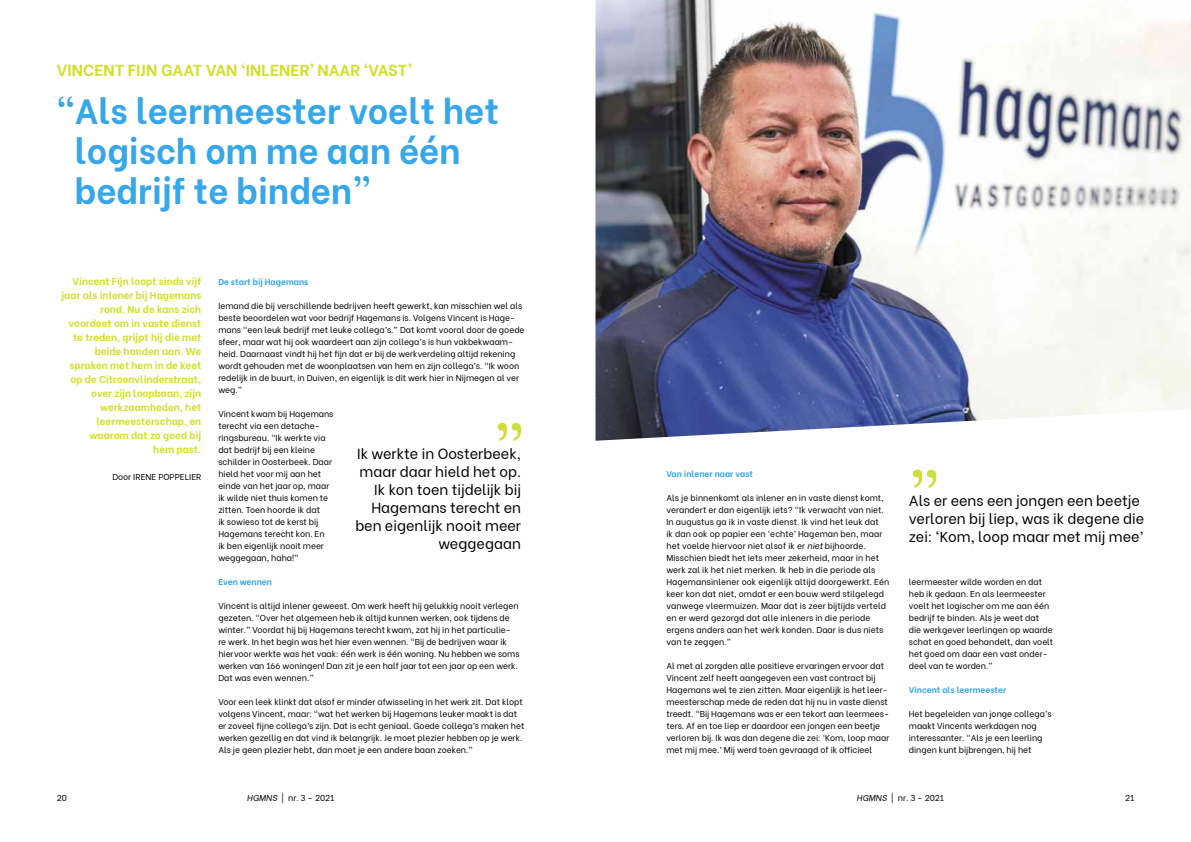
<style>
.page{position:relative;width:1191px;height:842px;background:#fff}
.page>*{position:absolute;margin:0;border:0;box-sizing:border-box;transform-origin:0 0}
.t1{font:700 35px/40px "Be Vietnam";color:#36a7e9}
.t2{font:700 16px "Be Vietnam";color:#d1e02b}
.t3{font:14.5px/18px "Be Vietnam";color:#000;text-align:right}
.t4{font:700 10px/14px "Be Vietnam";color:#d1e02b;text-align:right}
.t5{font:8.5px/12px "Be Vietnam";color:#000}
.t6{font:700 8.5px "Be Vietnam";color:#36a7e9}
.s1{font-style:italic}
</style>
<div class="page">
<img style="left:595px;top:0;width:596px;height:441px">
<svg style="left:498px;top:423px;width:23px;height:18px"></svg>
<svg style="left:913px;top:470px;width:23px;height:18px"></svg>
<h2 class="t2" style="left:57px;top:57px;width:356px">VINCENT FIJN GAAT VAN ‘INLENER’ NAAR ‘VAST’</h2>
<h1 class="t1" style="left:75px;top:88px;width:426px;text-indent:-18px">“Als leermeester voelt het logisch om me aan één bedrijf te binden”</h1>
<p class="t4" style="left:61px;top:273px;width:141px">Vincent Fijn loopt sinds vijf jaar als inlener bij Hagemans rond. Nu de kans zich voordoet om in vaste dienst te treden, grijpt hij die met beide handen aan. We spraken met hem in de keet op de Citroenvlinderstraat, over zijn loopbaan, zijn werkzaamheden, het leermeesterschap, en waarom dat zo goed bij<br>hem past.</p>
<p class="t6" style="left:218px;top:275px;width:92px">De start bij Hagemans</p>
<p class="t5" style="left:218px;top:299px;width:308px">Iemand die bij verschillende bedrijven heeft gewerkt, kan misschien wel als beste beoordelen wat voor bedrijf Hagemans is. Volgens Vincent is Hage&shy;mans “een leuk bedrijf met leuke collega’s.” Dat komt vooral door de goede sfeer, maar wat hij ook waardeert aan zijn collega’s is hun vakbekwaam&shy;heid. Daarnaast vindt hij het fijn dat er bij de werkverdeling altijd rekening wordt gehouden met de woonplaatsen van hem en zijn collega’s. “Ik woon redelijk in de buurt, in Duiven, en eigenlijk is dit werk hier in Nijmegen al ver weg.”</p>
<p class="t5" style="left:218px;top:407px;width:117px">Vincent kwam bij Hagemans terecht via een detache&shy;ringsbureau. “Ik werkte via dat bedrijf bij een kleine schilder in Oosterbeek. Daar hield het voor mij aan het einde van het jaar op, maar ik wilde niet thuis komen te zitten. Toen hoorde ik dat<br>ik sowieso tot de kerst bij<br>Hagemans terecht kon. En<br>ik ben eigenlijk nooit meer weggegaan, haha!”</p>
<p class="t6" style="left:218px;top:575px;width:55px">Even wennen</p>
<p class="t5" style="left:218px;top:599px;width:303px">Vincent is altijd inlener geweest. Om werk heeft hij gelukkig nooit verlegen gezeten. “Over het algemeen heb ik altijd kunnen werken, ook tijdens de winter.” Voordat hij bij Hagemans terecht kwam, zat hij in het particulie&shy;re werk. In het begin was het hier even wennen. “Bij de bedrijven waar ik hiervoor werkte was het vaak: één werk is één woning. Nu hebben we soms werken van 166 woningen! Dan zit je een half jaar tot een jaar op een werk.<br>Dat was even wennen.”</p>
<p class="t5" style="left:218px;top:695px;width:307px">Voor een leek klinkt dat alsof er minder afwisseling in het werk zit. Dat klopt volgens Vincent, maar: “wat het werken bij Hagemans leuker maakt is dat er zoveel fijne collega’s zijn. Dat is echt geniaal. Goede collega’s maken het werken gezellig en dat vind ik belangrijk. Je moet plezier hebben op je werk.<br>Als je geen plezier hebt, dan moet je een andere baan zoeken.”</p>
<h3 class="t3" style="left:355px;top:443px;width:167px">Ik werkte in Oosterbeek, maar daar hield het op.<br>Ik kon toen tijdelijk bij<br>Hagemans terecht en ben eigenlijk nooit meer weggegaan</h3>
<p class="t5" style="left:112px;top:470px;width:90px">Door IRENE POPPELIER</p>
<p class="t6" style="left:666px;top:467px;width:88px">Van inlener naar vast</p>
<p class="t5" style="left:666px;top:491px;width:224px">Als je binnenkomt als inlener en in vaste dienst komt, verandert er dan eigenlijk iets? “Ik verwacht van niet.<br>In augustus ga ik in vaste dienst. Ik vind het leuk dat<br>ik dan ook op papier een ‘echte’ Hageman ben, maar het voelde hiervoor niet alsof ik er <span class="s1">niet</span> bijhoorde.<br>Misschien biedt het iets meer zekerheid, maar in het werk zal ik het niet merken. Ik heb in die periode als Hagemansinlener ook eigenlijk altijd doorgewerkt. Eén keer kon dat niet, omdat er een bouw werd stilgelegd vanwege vleermuizen. Maar dat is zeer bijtijds verteld en er werd gezorgd dat alle inleners in die periode ergens anders aan het werk konden. Daar is dus niets van te zeggen.”</p>
<p class="t5" style="left:666px;top:659px;width:224px">Al met al zorgden alle positieve ervaringen ervoor dat Vincent zelf heeft aangegeven een vast contract bij Hagemans wel te zien zitten. Maar eigenlijk is het leer&shy;meesterschap mede de reden dat hij nu in vaste dienst treedt. “Bij Hagemans was er een tekort aan leermees&shy;ters. Af en toe liep er daardoor een jongen een beetje verloren bij. Ik was dan degene die zei: ‘Kom, loop maar met mij mee.’ Mij werd toen gevraagd of ik officieel</p>
<h3 class="t3" style="left:909px;top:490px;width:237px;text-align:left">Als er eens een jongen een beetje verloren bij liep, was ik degene die zei: ‘Kom, loop maar met mij mee’</h3>
<p class="t5" style="left:909px;top:575px;width:146px">leermeester wilde worden en dat heb ik gedaan. En als leermeester voelt het logischer om me aan één bedrijf te binden. Als je weet dat die werkgever leerlingen op waarde schat en goed behandelt, dan voelt het goed om daar een vast onder&shy;deel van te worden.”</p>
<p class="t6" style="left:909px;top:683px;width:99px">Vincent als leermeester</p>
<p class="t5" style="left:909px;top:707px;width:144px">Het begeleiden van jonge collega’s maakt Vincents werkdagen nog interessanter. “Als je een leerling dingen kunt bijbrengen, hij het</p>
<p class="t5" style="left:57px;top:791px;width:12px">20</p>
<p class="t5" style="left:247px;top:791px;width:89px"><span class="s1">HGMNS</span> | nr. 3 – 2021</p>
<p class="t5" style="left:856px;top:791px;width:89px"><span class="s1">HGMNS</span> | nr. 3 – 2021</p>
<p class="t5" style="left:1125px;top:791px;width:11px">21</p>
</div>
